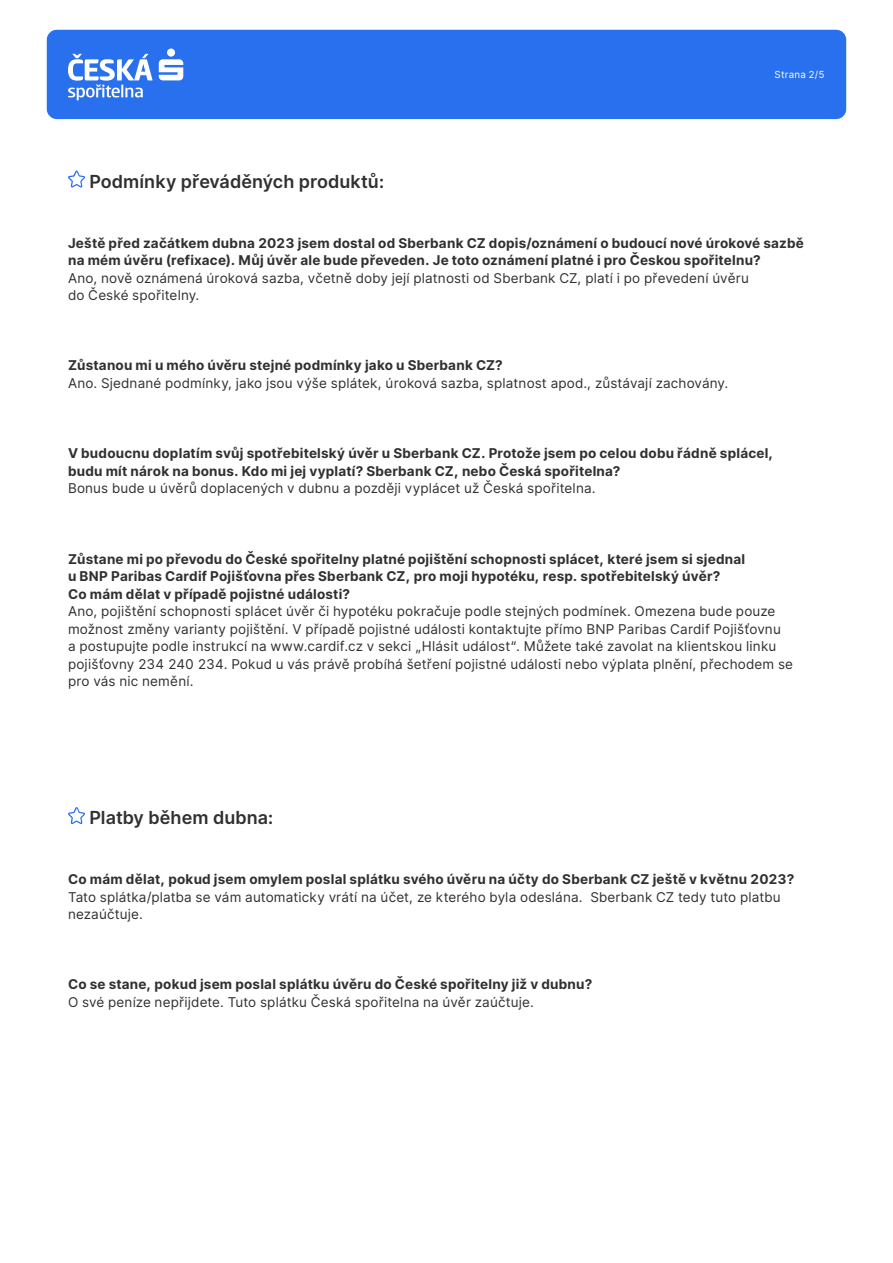
<style>
.page{position:relative;width:893px;height:1263px;background:#fff}
.page>*{position:absolute;margin:0;border:0;box-sizing:border-box;transform-origin:0 0}
.t1{font:600 18px "Inter";letter-spacing:.005em;color:#303030}
.t2{font:13.5px/17.5px "Inter";letter-spacing:.01em;color:#303030}
.t3{font:700 13.5px/17.5px "Inter";letter-spacing:.015em;color:#303030}
.t4{font:9.75px "Inter";letter-spacing:.025em;color:#fff}
</style>
<div class="page">
<div style="left:47px;top:30px;width:799px;height:89px;background:#2870ed;border-radius:10px"></div>
<svg style="left:159px;top:59px;width:24px;height:21px"></svg>
<div style="left:167px;top:49px;width:8px;height:8px;background:#fff;border-radius:50%"></div>
<svg style="left:68px;top:54px;width:85px;height:46px"></svg>
<svg style="left:68px;top:170px;width:17px;height:18px"></svg>
<svg style="left:68px;top:807px;width:17px;height:17px"></svg>
<h1 class="t1" style="left:90px;top:168px;width:296px">Podmínky převáděných produktů:</h1>
<p class="t4" style="left:775px;top:67px;width:52px">Strana 2/5</p>
<p class="t3" style="left:68px;top:233px;width:737px">Ještě před začátkem dubna 2023 jsem dostal od Sberbank CZ dopis/oznámení o budoucí nové úrokové sazbě na mém úvěru (refixace). Můj úvěr ale bude převeden. Je toto oznámení platné i pro Českou spořitelnu?</p>
<p class="t2" style="left:68px;top:269px;width:682px">Ano, nově oznámená úroková sazba, včetně doby její platnosti od Sberbank CZ, platí i po převedení úvěru do České spořitelny.</p>
<p class="t3" style="left:68px;top:356px;width:436px">Zůstanou mi u mého úvěru stejné podmínky jako u Sberbank CZ?</p>
<p class="t2" style="left:68px;top:374px;width:662px">Ano. Sjednané podmínky, jako jsou výše splátek, úroková sazba, splatnost apod., zůstávají zachovány.</p>
<p class="t3" style="left:68px;top:444px;width:707px">V budoucnu doplatím svůj spotřebitelský úvěr u Sberbank CZ. Protože jsem po celou dobu řádně splácel, budu mít nárok na bonus. Kdo mi jej vyplatí? Sberbank CZ, nebo Česká spořitelna?</p>
<p class="t2" style="left:68px;top:479px;width:529px">Bonus bude u úvěrů doplacených v dubnu a později vyplácet už Česká spořitelna.</p>
<p class="t3" style="left:68px;top:549px;width:679px">Zůstane mi po převodu do České spořitelny platné pojištění schopnosti splácet, které jsem si sjednal u BNP Paribas Cardif Pojišťovna přes Sberbank CZ, pro moji hypotéku, resp. spotřebitelský úvěr?<br>Co mám dělat v případě pojistné události?</p>
<p class="t2" style="left:68px;top:602px;width:727px">Ano, pojištění schopnosti splácet úvěr či hypotéku pokračuje podle stejných podmínek. Omezena bude pouze možnost změny varianty pojištění. V případě pojistné události kontaktujte přímo BNP Paribas Cardif Pojišťovnu<br>a postupujte podle instrukcí na www.cardif.cz v sekci „Hlásit událost“. Můžete také zavolat na klientskou linku pojišťovny 234 240 234. Pokud u vás právě probíhá šetření pojistné události nebo výplata plnění, přechodem se pro vás nic nemění.</p>
<h1 class="t1" style="left:90px;top:804px;width:186px">Platby během dubna:</h1>
<p class="t3" style="left:68px;top:870px;width:728px">Co mám dělat, pokud jsem omylem poslal splátku svého úvěru na účty do Sberbank CZ ještě v květnu 2023?</p>
<p class="t2" style="left:68px;top:888px;width:714px">Tato splátka/platba se vám automaticky vrátí na účet, ze kterého byla odeslána. Sberbank CZ tedy tuto platbu nezaúčtuje.</p>
<p class="t3" style="left:68px;top:975px;width:526px">Co se stane, pokud jsem poslal splátku úvěru do České spořitelny již v dubnu?</p>
<p class="t2" style="left:68px;top:993px;width:467px">O své peníze nepřijdete. Tuto splátku Česká spořitelna na úvěr zaúčtuje.</p>
</div>
